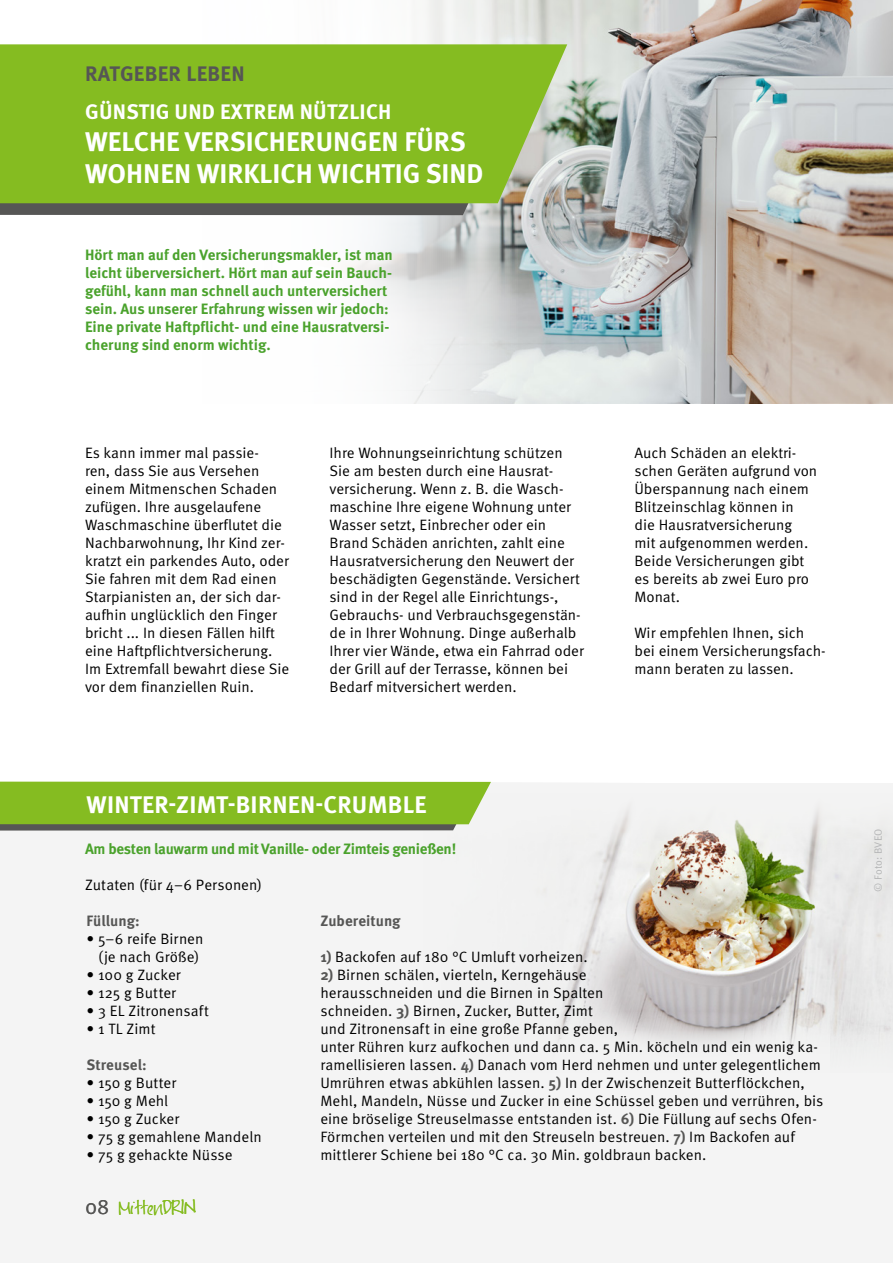
<style>
.page{position:relative;width:893px;height:1263px;background:#fff}
.page>*{position:absolute;margin:0;border:0;box-sizing:border-box;transform-origin:0 0}
.WGR-Headline{font:700 27px/31.5px "Meta Pro";color:#fff}
.WGR-Thema{font:700 24px "Meta Pro";letter-spacing:.01em;color:#fff}
.WGR-Headline-2{font:700 21px "Meta Pro";letter-spacing:.01em;color:#fff}
.WGR-Thema-2{font:700 21px "Meta Pro";letter-spacing:.01em;color:#565655}
.Fließtext{font:15px/18px "Meta Pro Norm";color:#000}
.WGR-Copy{font:15px/18px "Meta Pro Norm";color:#000;text-align:center}
.t1{font:700 15px/18px "Meta Pro";color:#4aa22c}
.t2{font:700 15px "Meta Pro";letter-spacing:-.02em;color:#4aa22c}
.WGR-Copy-2{font:700 15px "Meta Pro";letter-spacing:.005em;color:#565655}
.t3{font:14.85px "FG Jayne Print";color:#85bc21}
.WGR-Copy-3{font:10.5px "Meta Pro Norm";letter-spacing:.015em;color:#b4b5b6}
.s1{font-family:"Meta Pro Norm";font-size:21px;color:#565655}
.s2{font-size:17.1px}
.s3{font-family:"Meta Pro";font-weight:700;color:#565655}
</style>
<div class="page">
<img style="left:518px;top:0;width:375px;height:404px">
<svg style="left:244px;top:0;width:274px;height:404px"></svg>
<svg style="left:0;top:203px;width:536px;height:12px;background:#636560"></svg>
<div style="left:0;top:44px;width:567px;height:159px;background:#85bc21"></div>
<div style="left:0;top:783px;width:893px;height:480px;background:#f4f4f4"></div>
<img style="left:662px;top:849px;width:231px;height:176px">
<svg style="left:662px;top:1006px;width:168px;height:19px;background:#c4c0c1"></svg>
<div style="left:345px;top:782px;width:317px;height:425px;background:#f4f4f4"></div>
<svg style="left:0;top:782px;width:491px;height:48px;background:#82b22c"></svg>
<p class="WGR-Thema-2" style="left:85px;top:57px;width:161px">RATGEBER LEBEN</p>
<p class="WGR-Headline-2" style="left:85px;top:96px;width:308px">GÜNSTIG UND EXTREM NÜTZLICH</p>
<p class="WGR-Headline" style="left:85px;top:124px;width:400px">WELCHE VERSICHERUNGEN FÜRS<br>WOHNEN WIRKLICH WICHTIG SIND</p>
<p class="t1" style="left:85px;top:245px;width:309px">Hört man auf den Versicherungsmakler, ist man leicht überversichert. Hört man auf sein Bauch&shy;gefühl, kann man schnell auch unterversichert sein. Aus unserer Erfahrung wissen wir jedoch:<br>Eine private Haftpflicht- und eine Hausratversi&shy;cherung sind enorm wichtig.</p>
<p class="Fließtext" style="left:85px;top:443px;width:206px">Es kann immer mal passie-<br>ren, dass Sie aus Versehen einem Mitmenschen Schaden zufügen. Ihre ausgelaufene<br>Waschmaschine überflutet die<br>Nachbarwohnung, Ihr Kind zer&shy;kratzt ein parkendes Auto, oder<br>Sie fahren mit dem Rad einen<br>Starpianisten an, der sich dar&shy;aufhin unglücklich den Finger bricht ... In diesen Fällen hilft eine Haftpflichtversicherung.<br>Im Extremfall bewahrt diese Sie vor dem finanziellen Ruin.</p>
<p class="Fließtext" style="left:330px;top:443px;width:256px">Ihre Wohnungseinrichtung schützen Sie am besten durch eine Hausrat&shy;versicherung. Wenn z. B. die Wasch&shy;maschine Ihre eigene Wohnung unter Wasser setzt, Einbrecher oder ein Brand Schäden anrichten, zahlt eine Hausratversicherung den Neuwert der beschädigten Gegenstände. Versichert sind in der Regel alle Einrichtungs-, Gebrauchs- und Verbrauchsgegenstän&shy;de in Ihrer Wohnung. Dinge außerhalb Ihrer vier Wände, etwa ein Fahrrad oder der Grill auf der Terrasse, können bei Bedarf mitversichert werden.</p>
<p class="Fließtext" style="left:634px;top:443px;width:184px">Auch Schäden an elektri&shy;schen Geräten aufgrund von<br>Überspannung nach einem<br>Blitzeinschlag können in die Hausratversicherung<br>mit aufgenommen werden.<br>Beide Versicherungen gibt es bereits ab zwei Euro pro<br>Monat.</p>
<p class="Fließtext" style="left:634px;top:623px;width:193px">Wir empfehlen Ihnen, sich bei einem Versicherungsfach&shy;mann beraten zu lassen.</p>
<p class="WGR-Thema" style="left:87px;top:786px;width:341px">WINTER-ZIMT-BIRNEN-CRUMBLE</p>
<p class="t2" style="left:85px;top:837px;width:373px">Am besten lauwarm und mit Vanille- oder Zimteis genießen!</p>
<p class="WGR-Copy" style="left:85px;top:875px;width:179px">Zutaten (für 4–6 Personen)</p>
<p class="WGR-Copy-2" style="left:86px;top:909px;width:55px">Füllung:</p>
<p class="WGR-Copy" style="left:86px;top:929px;width:119px">• 5–6 reife Birnen (je nach Größe)</p>
<p class="WGR-Copy" style="left:86px;top:965px;width:96px">• 100 g Zucker</p>
<p class="WGR-Copy" style="left:86px;top:983px;width:91px">• 125 g Butter</p>
<p class="WGR-Copy" style="left:86px;top:1001px;width:124px">• 3 EL Zitronensaft</p>
<p class="WGR-Copy" style="left:86px;top:1019px;width:71px">• 1 TL Zimt</p>
<p class="WGR-Copy-2" style="left:86px;top:1053px;width:62px">Streusel:</p>
<p class="WGR-Copy" style="left:86px;top:1073px;width:91px">• 150 g Butter</p>
<p class="WGR-Copy" style="left:86px;top:1091px;width:83px">• 150 g Mehl</p>
<p class="WGR-Copy" style="left:86px;top:1109px;width:94px">• 150 g Zucker</p>
<p class="WGR-Copy" style="left:86px;top:1127px;width:177px">• 75 g gemahlene Mandeln</p>
<p class="WGR-Copy" style="left:86px;top:1145px;width:148px">• 75 g gehackte Nüsse</p>
<p class="t3" style="left:85px;top:1200px;width:113px"><span class="s1">08</span> Mitten<span class="s2">DRIN</span></p>
<p class="WGR-Copy-2" style="left:320px;top:909px;width:82px">Zubereitung</p>
<p class="WGR-Copy" style="left:320px;top:947px;width:269px"><span class="s3">1)</span> Backofen auf 180 °C Umluft vorheizen.</p>
<p class="WGR-Copy" style="left:320px;top:965px;width:505px;text-align:left"><span class="s3">2)</span> Birnen schälen, vierteln, Kerngehäuse<br>herausschneiden und die Birnen in Spalten<br>schneiden. <span class="s3">3)</span> Birnen, Zucker, Butter, Zimt<br>und Zitronensaft in eine große Pfanne geben,<br>unter Rühren kurz aufkochen und dann ca. 5 Min. köcheln und ein wenig ka&shy;ramellisieren lassen. <span class="s3">4)</span> Danach vom Herd nehmen und unter gelegentlichem Umrühren etwas abkühlen lassen. <span class="s3">5)</span> In der Zwischenzeit Butterflöckchen, Mehl, Mandeln, Nüsse und Zucker in eine Schüssel geben und verrühren, bis eine bröselige Streuselmasse entstanden ist. <span class="s3">6)</span> Die Füllung auf sechs Ofen-Förmchen verteilen und mit den Streuseln bestreuen. <span class="s3">7)</span> Im Backofen auf mittlerer Schiene bei 180 °C ca. 30 Min. goldbraun backen.</p>
<p class="WGR-Copy-3" style="left:870px;top:892px;width:65px;rotate:-90deg">© Foto: BVEO</p>
</div>
